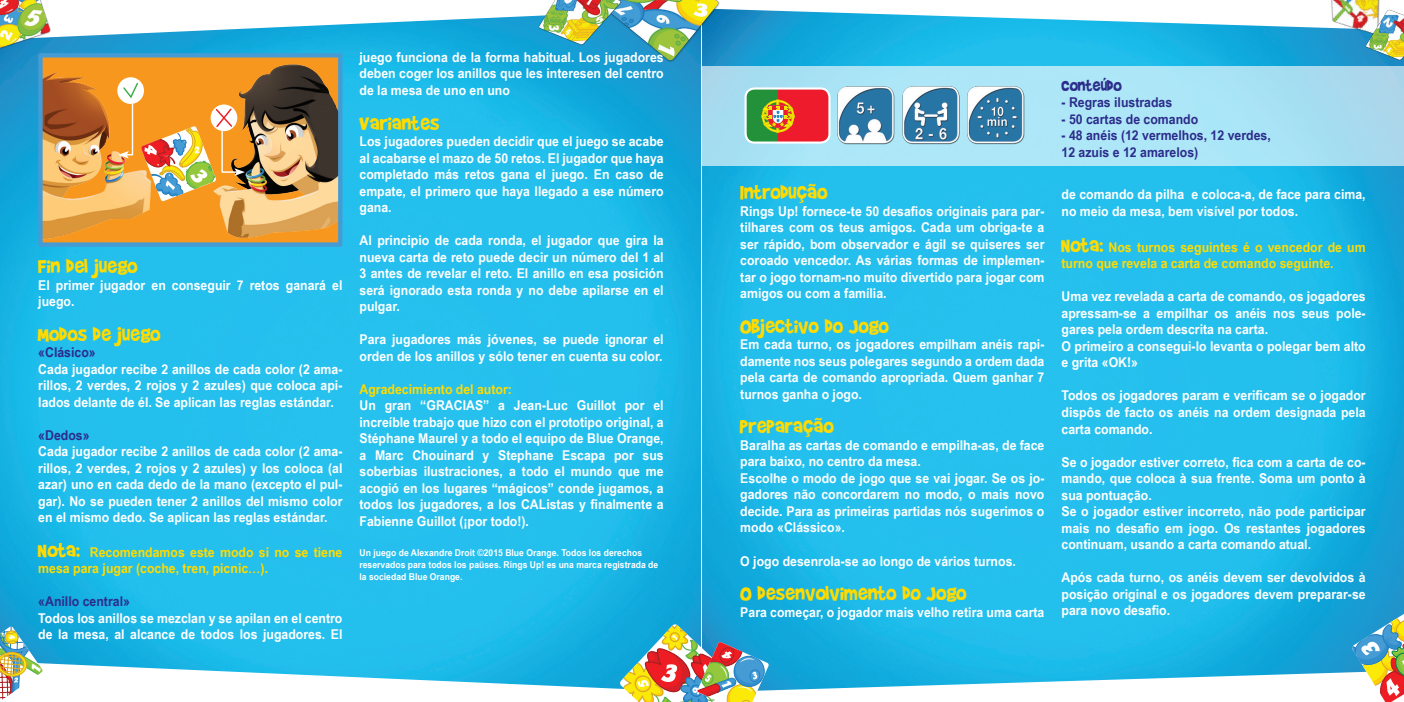
<style>
.page{position:relative;width:1404px;height:702px;background:#fff}
.page>*{position:absolute;margin:0;border:0;box-sizing:border-box;transform-origin:0 0}
.t1{font:22.5px "Brady Bunch Remastered";color:#ffdb01}
.t2{font:18px "Brady Bunch Remastered";color:#2c2c8b}
.t3{font:700 13.5px/16.5px "Arial Narrow";color:#fff;text-align:justify;scale:1.11 1}
.t4{font:700 13.5px/16.5px "Arial Narrow";color:#ffdb01;scale:1.11 1}
.t5{font:700 13.5px/16.5px "Arial Narrow";color:#2c2c8b;scale:1.11 1}
.t6{font:700 9.45px/12px "Arial Narrow";color:#fff;scale:1.11 1}
.s1{font-family:"Brady Bunch Remastered";font-weight:400;font-size:22.5px}
</style>
<div class="page">
<img style="left:0;top:43px;width:1403px;height:615px">
<svg style="left:51px;top:9px;width:1314px;height:34px"></svg>
<svg style="left:43px;top:658px;width:1308px;height:33px"></svg>
<img style="left:0;top:0;width:51px;height:52px">
<img style="left:598px;top:0;width:122px;height:63px">
<img style="left:538px;top:0;width:83px;height:45px">
<img style="left:1313px;top:0;width:77px;height:39px">
<img style="left:1365px;top:10px;width:38px;height:51px">
<svg style="left:1351px;top:611px;width:52px;height:91px"></svg>
<img style="left:619px;top:624px;width:150px;height:78px">
<svg style="left:0;top:626px;width:43px;height:74px"></svg>
<div style="left:40px;top:55px;width:300px;height:189px;background:#f7971d"></div>
<img style="left:43px;top:64px;width:294px;height:176px">
<div style="left:38px;top:53px;width:304px;height:194px;border:4px solid #459cd5"></div>
<svg style="left:117px;top:77px;width:27px;height:27px"></svg>
<svg style="left:118px;top:82px;width:127px;height:119px"></svg>
<div style="left:702px;top:66px;width:701px;height:99px;background:linear-gradient(to right,#aae5f6,#aae1f3)"></div>
<div style="left:778px;top:88px;width:51px;height:54px;background:#ee1b2c"></div>
<div style="left:745px;top:88px;width:33px;height:54px;background:#23913a"></div>
<svg style="left:761px;top:99px;width:34px;height:34px"></svg>
<div style="left:744px;top:87px;width:86px;height:57px;border:2px solid #fff;border-radius:9px"></div>
<img style="left:837px;top:86px;width:187px;height:58px">
<h1 class="t1" style="left:38px;top:255px;width:101px">Fin del juego</h1>
<p class="t3" style="left:38px;top:276px;width:275px">El primer jugador en conseguir 7 retos ganará el juego.</p>
<h1 class="t1" style="left:38px;top:322px;width:124px">Modos de juego</h1>
<p class="t5" style="left:38px;top:343px;width:53px">«Clásico»</p>
<p class="t3" style="left:38px;top:360px;width:275px">Cada jugador recibe 2 anillos de cada color (2 ama&shy;rillos, 2 verdes, 2 rojos y 2 azules) que coloca api&shy;lados delante de él. Se aplican las reglas estándar.</p>
<p class="t5" style="left:38px;top:426px;width:48px">«Dedos»</p>
<p class="t3" style="left:38px;top:442px;width:275px">Cada jugador recibe 2 anillos de cada color (2 ama&shy;rillos, 2 verdes, 2 rojos y 2 azules) y los coloca (al azar) uno en cada dedo de la mano (excepto el pul&shy;gar). No se pueden tener 2 anillos del mismo color en el mismo dedo. Se aplican las reglas estándar.</p>
<p class="t4" style="left:38px;top:543px;width:275px"><span class="s1">Nota:</span> Recomendamos este modo si no se tiene mesa para jugar (coche, tren, picnic…).</p>
<p class="t5" style="left:38px;top:592px;width:84px">«Anillo central»</p>
<p class="t3" style="left:38px;top:609px;width:275px">Todos los anillos se mezclan y se apilan en el centro de la mesa, al alcance de todos los jugadores. El</p>
<p class="t3" style="left:359px;top:48px;width:275px">juego funciona de la forma habitual. Los jugadores deben coger los anillos que les interesen del centro de la mesa de uno en uno</p>
<h1 class="t1" style="left:359px;top:111px;width:82px">Variantes</h1>
<p class="t3" style="left:359px;top:132px;width:275px">Los jugadores pueden decidir que el juego se acabe al acabarse el mazo de 50 retos. El jugador que haya completado más retos gana el juego. En caso de empate, el primero que haya llegado a ese número gana.</p>
<p class="t3" style="left:359px;top:231px;width:275px">Al principio de cada ronda, el jugador que gira la nueva carta de reto puede decir un número del 1 al 3 antes de revelar el reto. El anillo en esa posición será ignorado esta ronda y no debe apilarse en el pulgar.</p>
<p class="t3" style="left:359px;top:330px;width:275px">Para jugadores más jóvenes, se puede ignorar el orden de los anillos y sólo tener en cuenta su color.</p>
<p class="t4" style="left:359px;top:380px;width:139px">Agradecimiento del autor:</p>
<p class="t3" style="left:359px;top:396px;width:275px">Un gran “GRACIAS” a Jean-Luc Guillot por el increíble trabajo que hizo con el prototipo original, a Stéphane Maurel y a todo el equipo de Blue Orange, a Marc Chouinard y Stephane Escapa por sus soberbias ilustraciones, a todo el mundo que me acogió en los lugares “mágicos” conde jugamos, a todos los jugadores, a los CAListas y finalmente a Fabienne Guillot (¡por todo!).</p>
<p class="t6" style="left:359px;top:546px;width:271px">Un juego de Alexandre Droit ©2015 Blue Orange. Todos los derechos reservados para todos los paüses. Rings Up! es una marca registrada de la sociedad Blue Orange.</p>
<h1 class="t1" style="left:740px;top:181px;width:89px">Introdução</h1>
<p class="t3" style="left:740px;top:202px;width:275px">Rings Up! fornece-te 50 desafios originais para par&shy;tilhares com os teus amigos. Cada um obriga-te a ser rápido, bom observador e ágil se quiseres ser coroado vencedor. As várias formas de implemen&shy;tar o jogo tornam-no muito divertido para jogar com amigos ou com a família.</p>
<h1 class="t1" style="left:740px;top:314px;width:150px">Objectivo do Jogo</h1>
<p class="t3" style="left:740px;top:336px;width:275px">Em cada turno, os jogadores empilham anéis rapi&shy;damente nos seus polegares segundo a ordem dada pela carta de comando apropriada. Quem ganhar 7 turnos ganha o jogo.</p>
<h1 class="t1" style="left:740px;top:415px;width:95px">Preparação</h1>
<p class="t3" style="left:740px;top:436px;width:275px;text-align:left">Baralha as cartas de comando e empilha-as, de face para baixo, no centro da mesa.<br>Escolhe o modo de jogo que se vai jogar. Se os jo&shy;gadores não concordarem no modo, o mais novo decide. Para as primeiras partidas nós sugerimos o modo «Clássico».</p>
<p class="t3" style="left:740px;top:551px;width:250px">O jogo desenrola-se ao longo de vários turnos.</p>
<h1 class="t1" style="left:740px;top:581px;width:228px">O desenvolvimento do Jogo</h1>
<p class="t3" style="left:740px;top:603px;width:275px">Para começar, o jogador mais velho retira uma carta</p>
<h2 class="t2" style="left:1061px;top:76px;width:62px">Conteúdo</h2>
<p class="t5" style="left:1061px;top:93px;width:101px">- Regras ilustradas</p>
<p class="t5" style="left:1061px;top:110px;width:125px">- 50 cartas de comando</p>
<p class="t5" style="left:1061px;top:126px;width:190px">- 48 anéis (12 vermelhos, 12 verdes,<br>12 azuis e 12 amarelos)</p>
<p class="t3" style="left:1061px;top:186px;width:275px">de comando da pilha e coloca-a, de face para cima, no meio da mesa, bem visível por todos.</p>
<p class="t4" style="left:1061px;top:238px;width:275px"><span class="s1">Nota:</span> Nos turnos seguintes é o vencedor de um turno que revela a carta de comando seguinte.</p>
<p class="t3" style="left:1061px;top:288px;width:275px;text-align:left">Uma vez revelada a carta de comando, os jogadores apressam-se a empilhar os anéis nos seus pole&shy;gares pela ordem descrita na carta.<br>O primeiro a consegui-lo levanta o polegar bem alto e grita «OK!»</p>
<p class="t3" style="left:1061px;top:387px;width:275px">Todos os jogadores param e verificam se o jogador dispôs de facto os anéis na ordem designada pela carta comando.</p>
<p class="t3" style="left:1061px;top:453px;width:275px;text-align:left">Se o jogador estiver correto, fica com a carta de co&shy;mando, que coloca à sua frente. Soma um ponto à sua pontuação.<br>Se o jogador estiver incorreto, não pode participar mais no desafio em jogo. Os restantes jogadores continuam, usando a carta comando atual.</p>
<p class="t3" style="left:1061px;top:568px;width:275px">Após cada turno, os anéis devem ser devolvidos à posição original e os jogadores devem preparar-se para novo desafio.</p>
</div>
